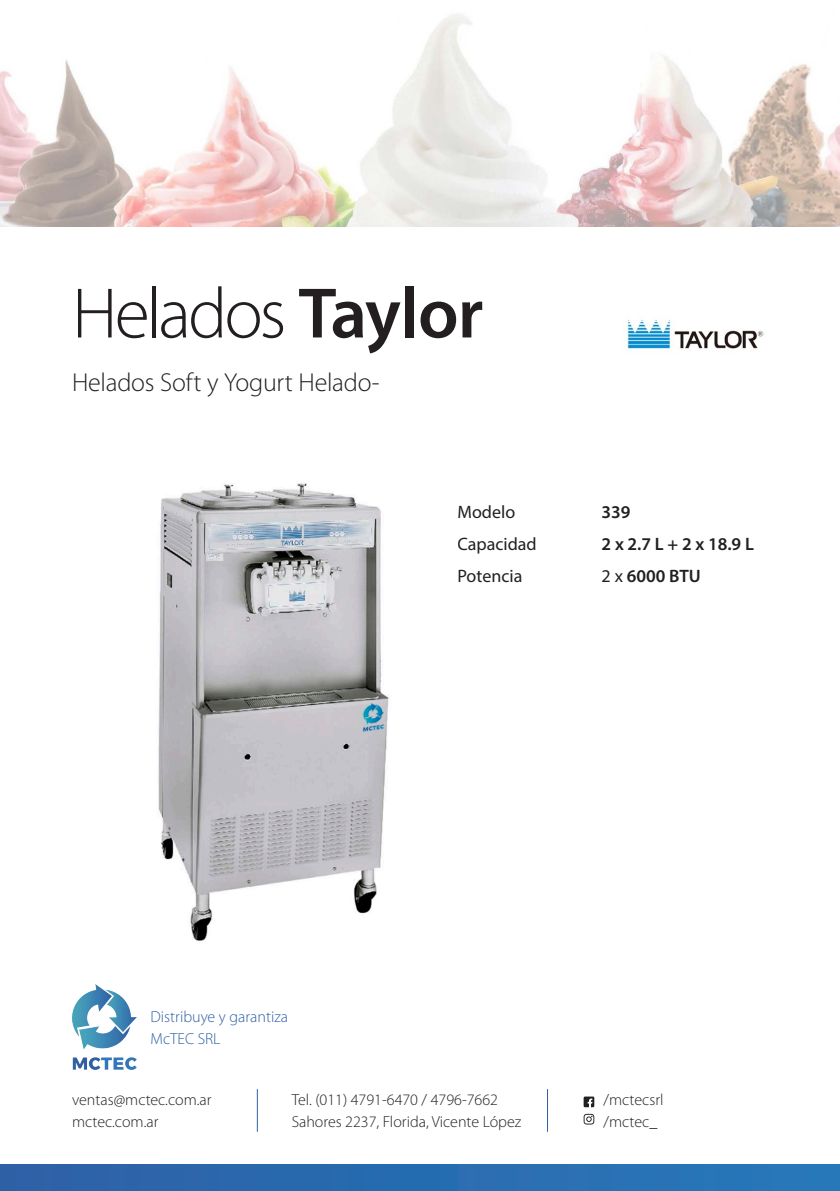
<style>
.page{position:relative;width:840px;height:1191px;background:#fff}
.page>*{position:absolute;margin:0;border:0;box-sizing:border-box;transform-origin:0 0}
.t1{font:300 72px "Myriad Pro";letter-spacing:-.04em;color:#231f20}
.t2{font:300 26px "Myriad Pro";letter-spacing:-.01em;color:#231f20}
.t3{font:600 18px "Myriad Pro";color:#231f20}
.t4{font:18px "Myriad Pro";color:#231f20}
.t5{font:300 16px "Myriad Pro";color:#231f20}
.t6{font:300 16px "Myriad Pro";color:#2e60a6}
.s1{font-weight:600}
.s2{font-weight:400}
</style>
<div class="page">
<div style="left:0;top:1164px;width:839px;height:27px;background:#296cb0"></div>
<img style="left:72px;top:984px;width:64px;height:85px">
<hr style="left:257px;top:1089px;width:1px;height:42px;background:#2e60a6">
<hr style="left:547px;top:1089px;width:1px;height:42px;background:#2e60a6">
<svg style="left:583px;top:1096px;width:11px;height:11px"></svg>
<svg style="left:583px;top:1113px;width:11px;height:11px"></svg>
<img style="left:0;top:14px;width:839px;height:213px">
<img style="left:626px;top:319px;width:138px;height:30px">
<img style="left:158px;top:483px;width:231px;height:458px">
<p class="t1" style="left:72px;top:270px;width:412px">Helados <span class="s1">Taylor</span></p>
<p class="t2" style="left:72px;top:367px;width:309px">Helados Soft y Yogurt Helado-</p>
<p class="t4" style="left:457px;top:501px;width:59px">Modelo</p>
<p class="t3" style="left:601px;top:501px;width:30px">339</p>
<p class="t4" style="left:457px;top:533px;width:81px">Capacidad</p>
<p class="t3" style="left:601px;top:533px;width:154px">2 x 2.7 L + 2 x 18.9 L</p>
<p class="t4" style="left:457px;top:565px;width:66px">Potencia</p>
<p class="t3" style="left:601px;top:565px;width:101px"><span class="s2">2 x</span> 6000 BTU</p>
<p class="t6" style="left:150px;top:1006px;width:139px">Distribuye y garantiza</p>
<p class="t6" style="left:150px;top:1028px;width:71px">McTEC SRL</p>
<p class="t5" style="left:72px;top:1090px;width:141px">ventas@mctec.com.ar</p>
<p class="t5" style="left:72px;top:1112px;width:88px">mctec.com.ar</p>
<p class="t5" style="left:291px;top:1090px;width:208px">Tel. (011) 4791-6470 / 4796-7662</p>
<p class="t5" style="left:291px;top:1112px;width:231px">Sahores 2237, Florida, Vicente López</p>
<p class="t5" style="left:603px;top:1090px;width:61px">/mctecsrl</p>
<p class="t5" style="left:603px;top:1112px;width:55px">/mctec_</p>
</div>
